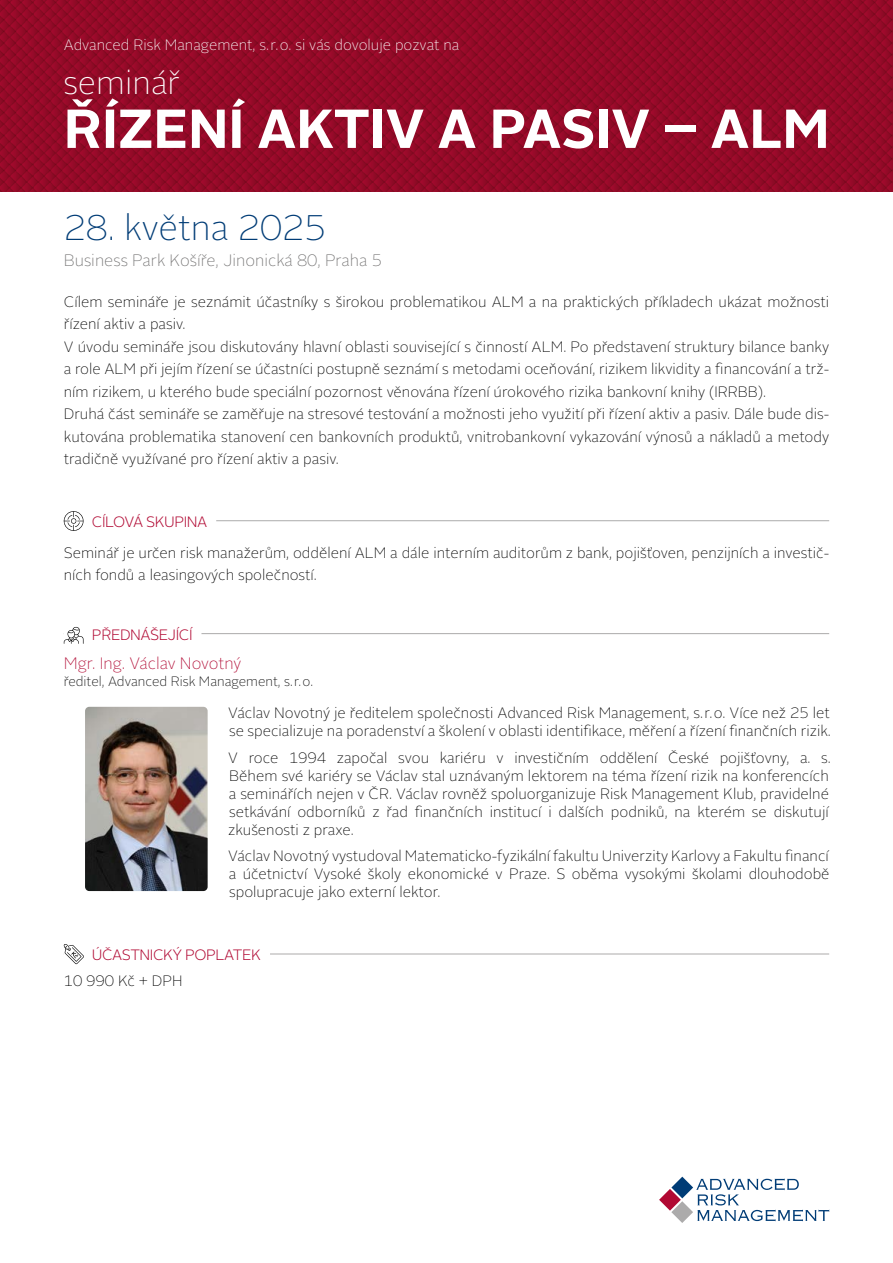
<style>
.page{position:relative;width:893px;height:1263px;background:#fff}
.page>*{position:absolute;margin:0;border:0;box-sizing:border-box;transform-origin:0 0}
.t1{font:700 54.75px "Alright Sans";color:#fff}
.t2{font:100 35.55px "Alright Sans";color:#003c76}
.t3{font:100 33px "Alright Sans";color:#fff}
.t4{font:100 16.5px "Alright Sans";color:#706f6f}
.t5{font:100 16.5px "Alright Sans";color:#b10933}
.popis_přednášejícícho_2021-11{font:100 15px/18px "Alright Sans";color:#000}
.t6{font:100 15px "Alright Sans";color:#fff}
.oddíl{font:300 15px "Alright Sans";letter-spacing:-.03em;color:#b10933}
.t7{font:100 13.5px "Alright Sans";color:#000}
</style>
<div class="page">
<img style="left:0;top:0;width:893px;height:191px">
<hr style="left:64px;top:520px;width:765px;height:1px;background:#acabab">
<div style="left:64px;top:518px;width:152px;height:11px;background:#fff"></div>
<svg style="left:64px;top:511px;width:20px;height:20px"></svg>
<hr style="left:64px;top:633px;width:765px;height:1px;background:#acabab">
<div style="left:64px;top:631px;width:137px;height:10px;background:#fff"></div>
<svg style="left:64px;top:627px;width:20px;height:17px"></svg>
<img style="left:85px;top:707px;width:123px;height:184px">
<svg style="left:659px;top:1177px;width:170px;height:46px"></svg>
<hr style="left:64px;top:954px;width:765px;height:1px;background:#acabab">
<div style="left:64px;top:951px;width:206px;height:11px;background:#fff"></div>
<svg style="left:64px;top:944px;width:20px;height:20px"></svg>
<p class="t6" style="left:64px;top:34px;width:397px">Advanced Risk Management, s. r. o. si vás dovoluje pozvat na</p>
<p class="t3" style="left:63px;top:60px;width:118px">seminář</p>
<p class="t1" style="left:64px;top:90px;width:767px">ŘÍZENÍ AKTIV A PASIV – ALM</p>
<p class="t2" style="left:64px;top:204px;width:264px">28. května 2025</p>
<p class="t4" style="left:64px;top:249px;width:320px">Business Park Košíře, Jinonická 80, Praha 5</p>
<p class="popis_přednášejícícho_2021-11" style="left:64px;top:291px;width:767px;line-height:22.5px">Cílem semináře je seznámit účastníky s širokou problematikou ALM a na praktických příkladech ukázat možnosti řízení aktiv a pasiv.</p>
<p class="popis_přednášejícícho_2021-11" style="left:64px;top:336px;width:767px;line-height:22.5px;text-align:justify">V úvodu semináře jsou diskutovány hlavní oblasti související s činností ALM. Po představení struktury bilance banky a role ALM při jejím řízení se účastníci postupně seznámí s metodami oceňování, rizikem likvidity a financování a trž&shy;ním rizikem, u kterého bude speciální pozornost věnována řízení úrokového rizika bankovní knihy (IRRBB).</p>
<p class="popis_přednášejícícho_2021-11" style="left:64px;top:403px;width:767px;line-height:22.5px;text-align:justify">Druhá část semináře se zaměřuje na stresové testování a možnosti jeho využití při řízení aktiv a pasiv. Dále bude dis&shy;kutována problematika stanovení cen bankovních produktů, vnitrobankovní vykazování výnosů a nákladů a metody tradičně využívané pro řízení aktiv a pasiv.</p>
<p class="oddíl" style="left:92px;top:511px;width:117px">CÍLOVÁ SKUPINA</p>
<p class="popis_přednášejícícho_2021-11" style="left:64px;top:541px;width:767px;line-height:22.5px">Seminář je určen risk manažerům, oddělení ALM a dále interním auditorům z bank, pojišťoven, penzijních a investič&shy;ních fondů a leasingových společností.</p>
<p class="oddíl" style="left:92px;top:624px;width:102px">PŘEDNÁŠEJÍCÍ</p>
<p class="t5" style="left:64px;top:652px;width:179px">Mgr. Ing. Václav Novotný</p>
<p class="t7" style="left:64px;top:672px;width:251px">ředitel, Advanced Risk Management, s. r. o.</p>
<p class="popis_přednášejícícho_2021-11" style="left:228px;top:704px;width:604px">Václav Novotný je ředitelem společnosti Advanced Risk Management, s. r. o. Více než 25 let se specializuje na poradenství a školení v oblasti identifikace, měření a řízení finančních rizik.</p>
<p class="popis_přednášejícícho_2021-11" style="left:228px;top:749px;width:604px">V roce 1994 započal svou kariéru v investičním oddělení České pojišťovny, a. s.<br>Během své kariéry se Václav stal uznávaným lektorem na téma řízení rizik na konferencích a seminářích nejen v ČR. Václav rovněž spoluorganizuje Risk Management Klub, pravidelné setkávání odborníků z řad finančních institucí i dalších podniků, na kterém se diskutují zkušenosti z praxe.</p>
<p class="popis_přednášejícícho_2021-11" style="left:228px;top:847px;width:603px;text-align:justify">Václav Novotný vystudoval Matematicko-fyzikální fakultu Univerzity Karlovy a Fakultu financí a účetnictví Vysoké školy ekonomické v Praze. S oběma vysokými školami dlouhodobě spolupracuje jako externí lektor.</p>
<p class="oddíl" style="left:92px;top:944px;width:171px">ÚČASTNICKÝ POPLATEK</p>
<p class="popis_přednášejícícho_2021-11" style="left:64px;top:972px;width:120px">10 990 Kč + DPH</p>
</div>
